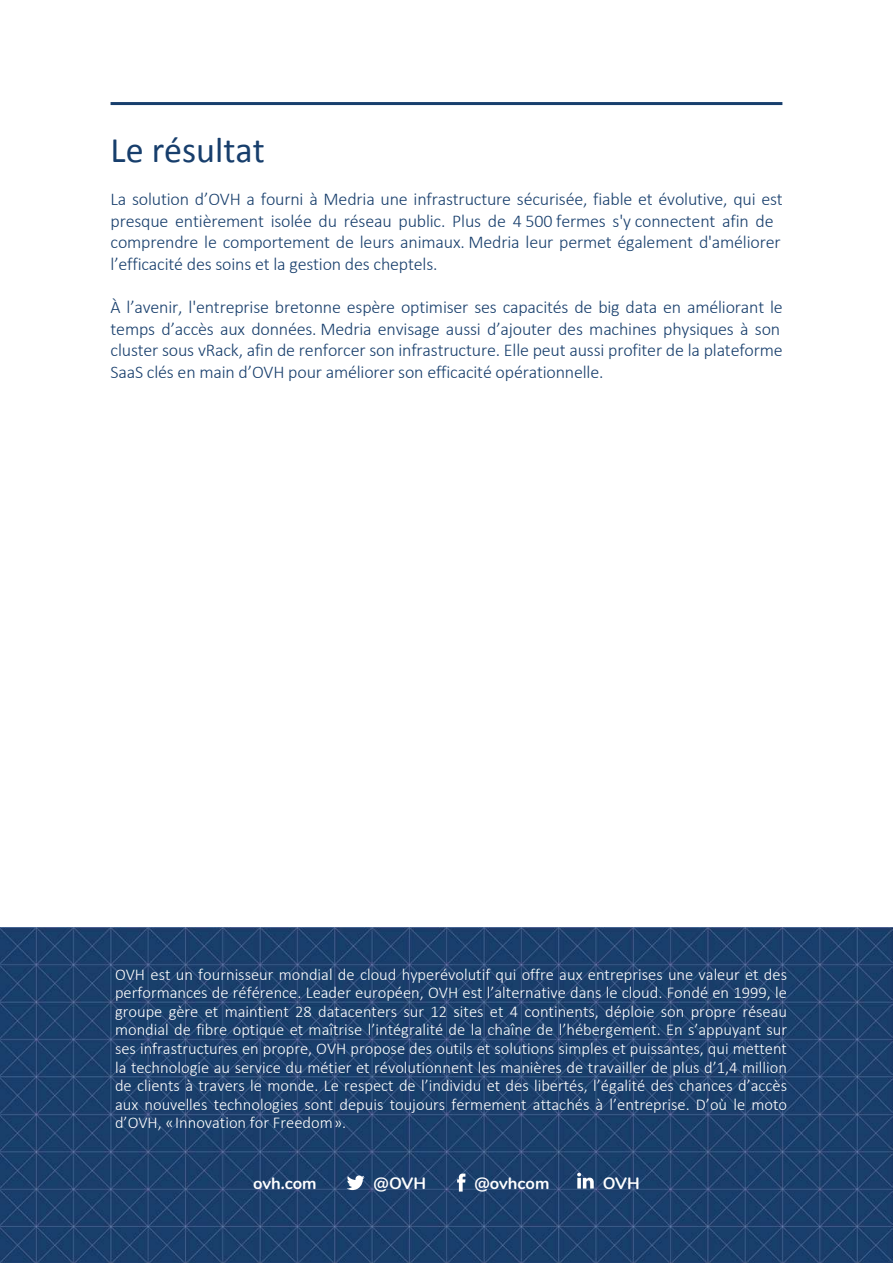
<style>
.page{position:relative;width:893px;height:1263px;background:#fff}
.page>*{position:absolute;margin:0;border:0;box-sizing:border-box;transform-origin:0 0}
.t1{font:36px "Calibri";color:#173e6c}
.t2{font:300 18px/21.6px "Calibri";letter-spacing:-.01em;color:#173e6c}
.t3{font:300 16.5px/18.6px "Calibri";color:#fff;text-align:justify}
.t4{font:700 16.5px "Nunito";color:#fff}
</style>
<div class="page">
<img style="left:0;top:927px;width:893px;height:336px">
<hr style="left:111px;top:102px;width:671px;height:3px;background:#173e6c">
<svg style="left:347px;top:1175px;width:18px;height:15px"></svg>
<svg style="left:457px;top:1173px;width:8px;height:18px"></svg>
<svg style="left:577px;top:1173px;width:17px;height:15px"></svg>
<h1 class="t1" style="left:111px;top:127px;width:156px">Le résultat</h1>
<p class="t2" style="left:111px;top:188px;width:674px">La solution d’OVH a fourni à Medria une infrastructure sécurisée, fiable et évolutive, qui est presque entièrement isolée du réseau public. Plus de 4 500 fermes s'y connectent afin de comprendre le comportement de leurs animaux. Medria leur permet également d'améliorer l’efficacité des soins et la gestion des cheptels.</p>
<p class="t2" style="left:111px;top:296px;width:674px">À l’avenir, l'entreprise bretonne espère optimiser ses capacités de big data en améliorant le temps d’accès aux données. Medria envisage aussi d’ajouter des machines physiques à son cluster sous vRack, afin de renforcer son infrastructure. Elle peut aussi profiter de la plateforme SaaS clés en main d’OVH pour améliorer son efficacité opérationnelle.</p>
<p class="t3" style="left:115px;top:965px;width:673px">OVH est un fournisseur mondial de cloud hyperévolutif qui offre aux entreprises une valeur et des performances de référence. Leader européen, OVH est l’alternative dans le cloud. Fondé en 1999, le groupe gère et maintient 28 datacenters sur 12 sites et 4 continents, déploie son propre réseau mondial de fibre optique et maîtrise l’intégralité de la chaîne de l’hébergement. En s’appuyant sur ses infrastructures en propre, OVH propose des outils et solutions simples et puissantes, qui mettent la technologie au service du métier et révolutionnent les manières de travailler de plus d’1,4 million de clients à travers le monde. Le respect de l’individu et des libertés, l’égalité des chances d’accès aux nouvelles technologies sont depuis toujours fermement attachés à l’entreprise. D’où le moto d’OVH, « Innovation for Freedom ».</p>
<p class="t4" style="left:253px;top:1171px;width:65px">ovh.com</p>
<p class="t4" style="left:374px;top:1171px;width:54px">@OVH</p>
<p class="t4" style="left:474px;top:1171px;width:77px">@ovhcom</p>
<p class="t4" style="left:603px;top:1171px;width:38px">OVH</p>
</div>
